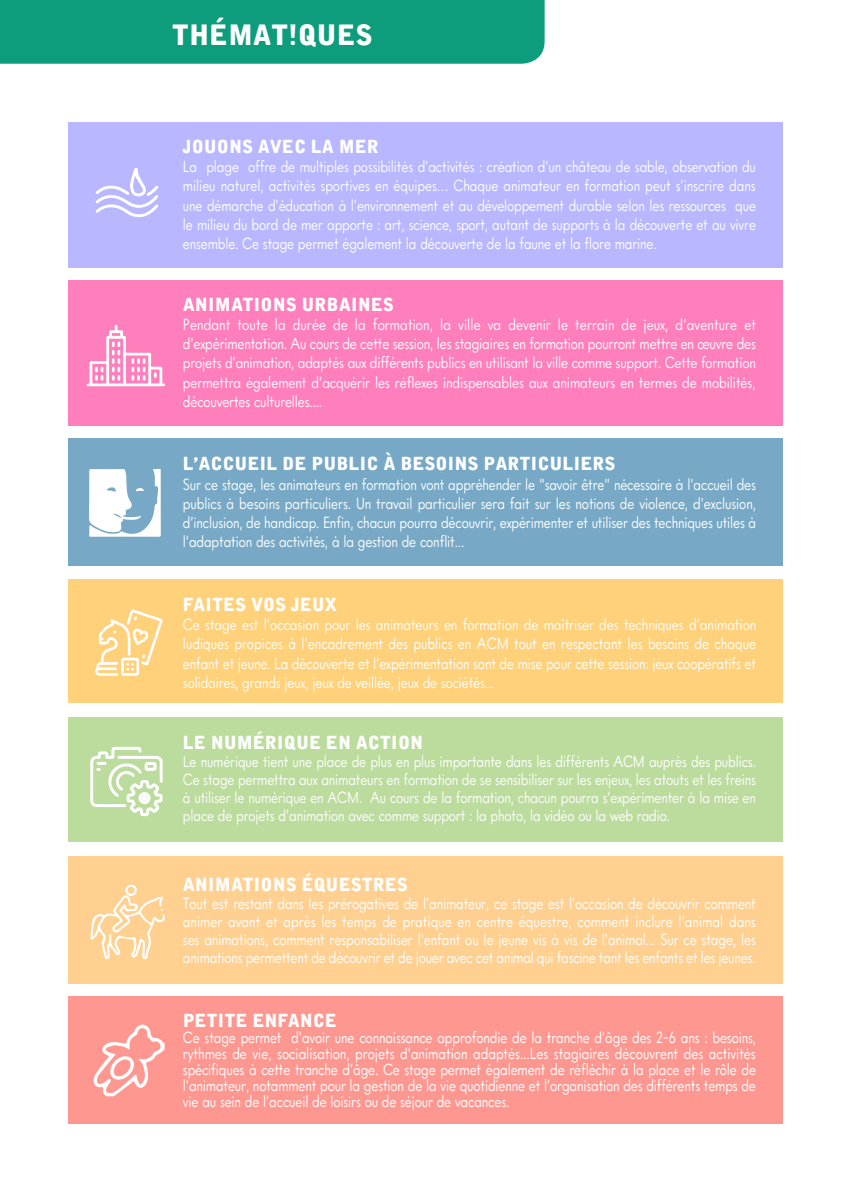
<style>
.page{position:relative;width:851px;height:1191px;background:#fff}
.page>*{position:absolute;margin:0;border:0;box-sizing:border-box;transform-origin:0 0}
.t1{font:28px "Alpha Ligue";color:#fff}
.t2{font:18px "Alpha Ligue";color:#fff}
.t3{font:16px/19.2px "Intervogue Soft Alt";letter-spacing:-.01em;color:#fff;text-align:justify;scale:.84 1}
</style>
<div class="page">
<div style="left:68px;top:123px;width:714px;height:145px;background:#b8b7ff"></div>
<div style="left:68px;top:280px;width:714px;height:146px;background:#ff7fbd"></div>
<div style="left:68px;top:438px;width:714px;height:127px;background:#77a9c7"></div>
<div style="left:68px;top:579px;width:714px;height:124px;background:#ffd17a"></div>
<div style="left:68px;top:717px;width:714px;height:125px;background:#bcdc9e"></div>
<div style="left:68px;top:856px;width:714px;height:127px;background:#ffd090"></div>
<div style="left:68px;top:996px;width:714px;height:127px;background:#ff9791"></div>
<div style="left:0;top:0;width:544px;height:64px;background:#0d9d7c"></div>
<svg style="left:96px;top:168px;width:63px;height:50px"></svg>
<svg style="left:87px;top:325px;width:78px;height:61px"></svg>
<svg style="left:89px;top:469px;width:72px;height:68px"></svg>
<svg style="left:90px;top:747px;width:73px;height:69px"></svg>
<svg style="left:95px;top:609px;width:67px;height:67px"></svg>
<svg style="left:90px;top:884px;width:75px;height:75px"></svg>
<svg style="left:93px;top:1024px;width:71px;height:72px"></svg>
<h1 class="t1" style="left:172px;top:17px;width:202px">THÉMATIQUES</h1>
<p class="t2" style="left:183px;top:135px;width:197px">JOUONS AVEC LA MER</p>
<p class="t3" style="left:183px;top:157px;width:683px">La plage offre de multiples possibilités d’activités : création d’un château de sable, observation du milieu naturel, activités sportives en équipes… Chaque animateur en formation peut s’inscrire dans une démarche d’éducation à l’environnement et au développement durable selon les ressources que le milieu du bord de mer apporte : art, science, sport, autant de supports à la découverte et au vivre ensemble. Ce stage permet également la découverte de la faune et la flore marine.</p>
<p class="t2" style="left:183px;top:293px;width:212px">ANIMATIONS URBAINES</p>
<p class="t3" style="left:183px;top:314px;width:683px">Pendant toute la durée de la formation, la ville va devenir le terrain de jeux, d’aventure et d’expérimentation. Au cours de cette session, les stagiaires en formation pourront mettre en œuvre des projets d’animation, adaptés aux différents publics en utilisant la ville comme support. Cette formation permettra également d’acquérir les réflexes indispensables aux animateurs en termes de mobilités, découvertes culturelles....</p>
<p class="t2" style="left:183px;top:453px;width:434px">L’ACCUEIL DE PUBLIC À BESOINS PARTICULIERS</p>
<p class="t3" style="left:183px;top:474px;width:683px">Sur ce stage, les animateurs en formation vont appréhender le “savoir être” nécessaire à l’accueil des publics à besoins particuliers. Un travail particulier sera fait sur les notions de violence, d’exclusion, d’inclusion, de handicap. Enfin, chacun pourra découvrir, expérimenter et utiliser des techniques utiles à l’adaptation des activités, à la gestion de conflit...</p>
<p class="t2" style="left:183px;top:593px;width:155px">FAITES VOS JEUX</p>
<p class="t3" style="left:183px;top:614px;width:684px">Ce stage est l’occasion pour les animateurs en formation de maîtriser des techniques d’animation ludiques propices à l’encadrement des publics en ACM tout en respectant les besoins de chaque enfant et jeune. La découverte et l’expérimentation sont de mise pour cette session: jeux coopératifs et solidaires, grands jeux, jeux de veillée, jeux de sociétés...</p>
<p class="t2" style="left:183px;top:731px;width:241px">LE NUMÉRIQUE EN ACTION</p>
<p class="t3" style="left:183px;top:752px;width:683px;line-height:18px">Le numérique tient une place de plus en plus importante dans les différents ACM auprès des publics.<br>Ce stage permettra aux animateurs en formation de se sensibiliser sur les enjeux, les atouts et les freins à utiliser le numérique en ACM. Au cours de la formation, chacun pourra s’expérimenter à la mise en place de projets d’animation avec comme support : la photo, la vidéo ou la web radio.</p>
<p class="t2" style="left:183px;top:873px;width:226px">ANIMATIONS ÉQUESTRES</p>
<p class="t3" style="left:183px;top:893px;width:683px;line-height:18px">Tout est restant dans les prérogatives de l’animateur, ce stage est l’occasion de découvrir comment animer avant et après les temps de pratique en centre équestre, comment inclure l’animal dans ses animations, comment responsabiliser l’enfant ou le jeune vis à vis de l’animal... Sur ce stage, les animations permettent de découvrir et de jouer avec cet animal qui fascine tant les enfants et les jeunes.</p>
<p class="t2" style="left:183px;top:1009px;width:155px">PETITE ENFANCE</p>
<p class="t3" style="left:183px;top:1028px;width:683px;line-height:16px">Ce stage permet d’avoir une connaissance approfondie de la tranche d’âge des 2-6 ans : besoins, rythmes de vie, socialisation, projets d’animation adaptés...Les stagiaires découvrent des activités spécifiques à cette tranche d’âge. Ce stage permet également de réfléchir à la place et le rôle de l’animateur, notamment pour la gestion de la vie quotidienne et l’organisation des différents temps de vie au sein de l’accueil de loisirs ou de séjour de vacances.</p>
</div>
